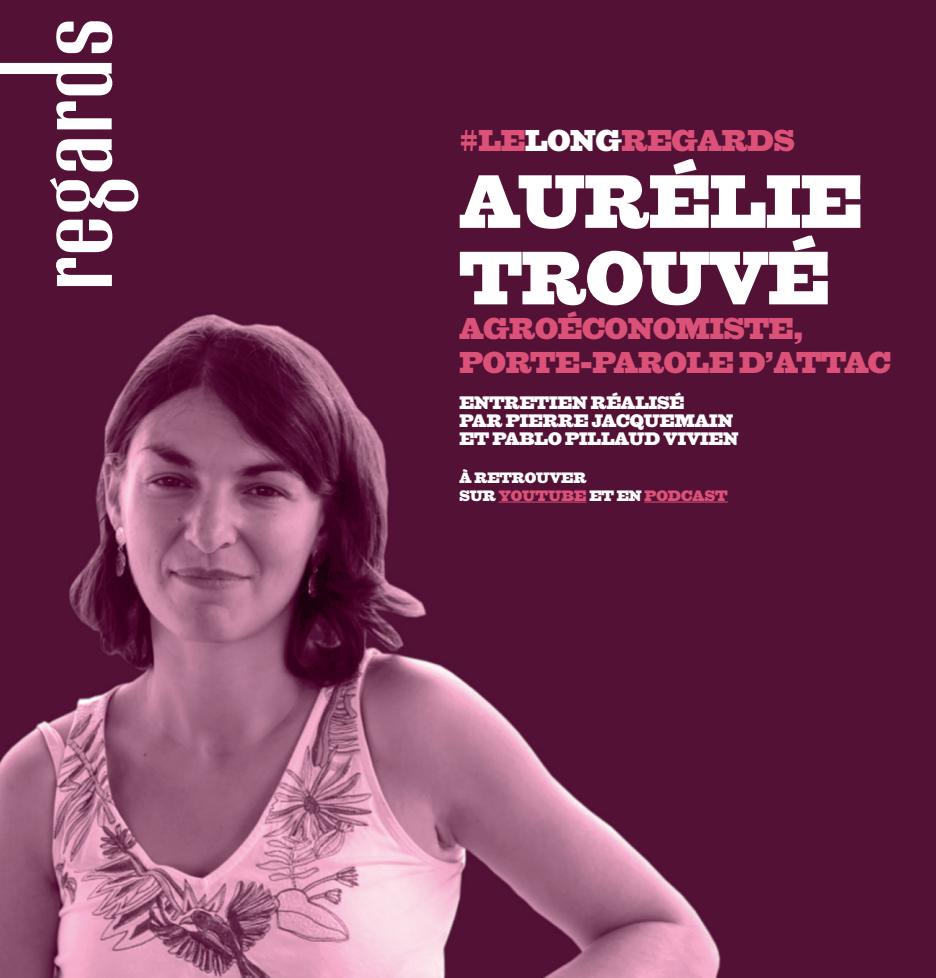
<style>
.page{position:relative;width:936px;height:978px;background:#fff}
.page>*{position:absolute;margin:0;border:0;box-sizing:border-box;transform-origin:0 0}
.t1{font:75px/76.5px "Giza Five Five";letter-spacing:-.01em;color:#fff}
.t2{font:30px/34.5px "Giza Five Five";letter-spacing:-.01em;color:#db5177}
.t3{font:30px "Giza Five Five";letter-spacing:-.01em;color:#db5177}
.t4{font:18px/18px "Giza Five Five";letter-spacing:-.01em;color:#fff}
.t5{font:15px/18px "Giza Five Five";letter-spacing:-.01em;color:#fff}
.s1{color:#fff}
.s2{color:#db5177}
</style>
<div class="page">
<img style="left:0;top:0;width:935px;height:978px">
<svg style="left:56px;top:220px;width:56px;height:32px"></svg>
<svg style="left:50px;top:178px;width:88px;height:34px"></svg>
<svg style="left:56px;top:139px;width:56px;height:32px"></svg>
<svg style="left:56px;top:101px;width:56px;height:28px"></svg>
<svg style="left:0;top:63px;width:112px;height:32px"></svg>
<svg style="left:56px;top:21px;width:56px;height:32px"></svg>
<svg style="left:56px;top:258px;width:56px;height:28px"></svg>
<hr style="left:498px;top:502px;width:88px;height:1px;background:#db5177">
<hr style="left:644px;top:502px;width:83px;height:1px;background:#db5177">
<h2 class="t3" style="left:459px;top:123px;width:336px">#LE<span class="s1">LONG</span>REGARDS</h2>
<h1 class="t1" style="left:459px;top:164px;width:404px">AURÉLIE<br>TROUVÉ</h1>
<h2 class="t2" style="left:459px;top:311px;width:433px">AGROÉCONOMISTE,<br>PORTE-PAROLE D’ATTAC</h2>
<p class="t4" style="left:459px;top:394px;width:280px">ENTRETIEN RÉALISÉ<br>PAR PIERRE JACQUEMAIN<br>ET PABLO PILLAUD VIVIEN</p>
<p class="t5" style="left:459px;top:469px;width:270px">À RETROUVER<br>SUR <span class="s2">YOUTUBE</span> ET EN <span class="s2">PODCAST</span></p>
</div>
